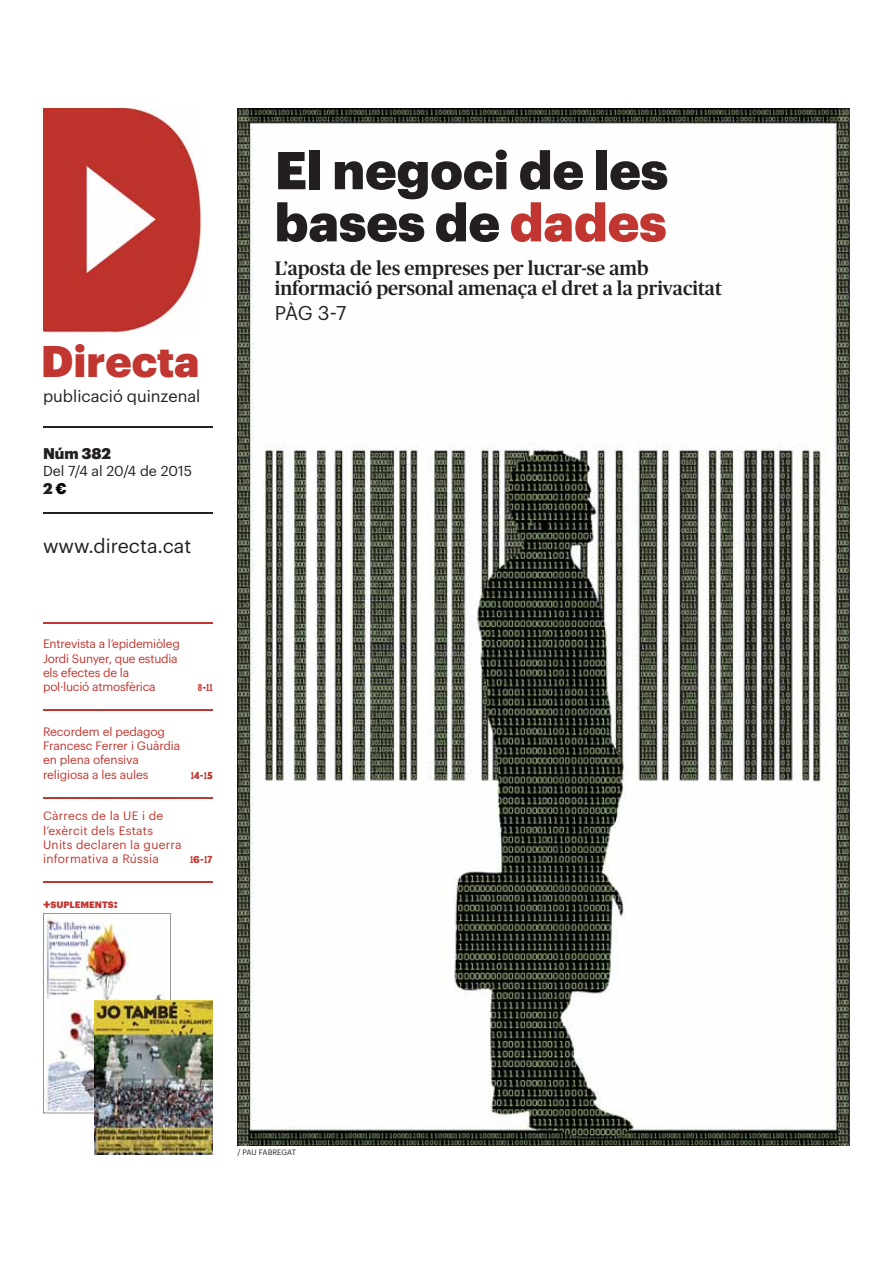
<style>
.page{position:relative;width:893px;height:1263px;background:#fff}
.page>*{position:absolute;margin:0;border:0;box-sizing:border-box;transform-origin:0 0}
.t1{font:900 52.05px/52.1px "Graphik";color:#231f20}
.t2{font:900 43.5px "Graphik";color:#c13630}
.t3{font:500 19.5px/19.5px "Publico";color:#231f20}
.t4{font:19.5px "Graphik";color:#231f20}
.t5{font:16.35px "Graphik";color:#231f20}
.t6{font:900 15.15px "Graphik";letter-spacing:-.005em;color:#231f20}
.t7{font:14.1px "Graphik";color:#231f20}
.t8{font:12px/14.4px "Graphik";letter-spacing:-.01em;color:#c13630}
.t9{font:12px/14.4px "Graphik";letter-spacing:.02em;color:#c13630}
.t10{font:10.8px "Local Gothic";color:#c13630}
.t11{font:900 9.15px "Graphik";color:#c13630}
.t12{font:7.65px "Graphik";letter-spacing:-.02em;color:#231f20}
.s1{color:#000}
.s2{font-size:13.05px}
.s3{color:#c13630}
</style>
<div class="page">
<img style="left:237px;top:108px;width:612px;height:1037px">
<hr style="left:43px;top:882px;width:170px;height:1px;background:#c13630">
<hr style="left:43px;top:797px;width:170px;height:1px;background:#c13630">
<hr style="left:43px;top:710px;width:170px;height:1px;background:#c13630">
<img style="left:43px;top:108px;width:157px;height:225px">
<hr style="left:43px;top:426px;width:170px;height:2px;background:#231f20">
<hr style="left:43px;top:513px;width:170px;height:1px;background:#231f20">
<hr style="left:43px;top:622px;width:170px;height:2px;background:#c13630">
<img style="left:43px;top:913px;width:128px;height:200px">
<img style="left:94px;top:1001px;width:119px;height:154px">
<h2 class="t2" style="left:41px;top:343px;width:160px">Directa</h2>
<h3 class="t5" style="left:43px;top:389px;width:159px">publicació quinzenal</h3>
<p class="t6" style="left:43px;top:447px;width:69px">Núm 382</p>
<p class="t7" style="left:43px;top:465px;width:150px">Del 7/4 al 20/4 de 2015</p>
<p class="t6" style="left:43px;top:482px;width:25px">2 <span class="s1">€</span></p>
<h3 class="t4" style="left:43px;top:538px;width:150px">www.directa.cat</h3>
<p class="t8" style="left:43px;top:638px;width:138px">Entrevista a l’epidemiòleg<br>Jordi Sunyer, que estudia els efectes de la<br>pol·lució atmosfèrica</p>
<p class="t10" style="left:198px;top:682px;width:16px">8-11</p>
<p class="t8" style="left:43px;top:725px;width:139px">Recordem el pedagog<br>Francesc Ferrer i Guàrdia en plena ofensiva religiosa a les aules</p>
<p class="t10" style="left:191px;top:769px;width:24px">14-15</p>
<p class="t9" style="left:43px;top:810px;width:140px">Càrrecs de la UE i de l’exèrcit dels Estats<br>Units declaren la guerra informativa a Rússia</p>
<p class="t10" style="left:190px;top:854px;width:24px">16-17</p>
<p class="t11" style="left:43px;top:898px;width:76px"><span class="s2">+</span>SUPLEMENTS<span class="s2">:</span></p>
<h1 class="t1" style="left:275px;top:147px;width:395px">El negoci de les bases de <span class="s3">dades</span></h1>
<h3 class="t3" style="left:275px;top:260px;width:448px">L’aposta de les empreses per lucrar-se amb informació personal amenaça el dret a la privacitat</h3>
<h3 class="t4" style="left:275px;top:304px;width:73px">PÀG 3-7</h3>
<p class="t12" style="left:237px;top:1149px;width:60px">/ PAU FABREGAT</p>
</div>
